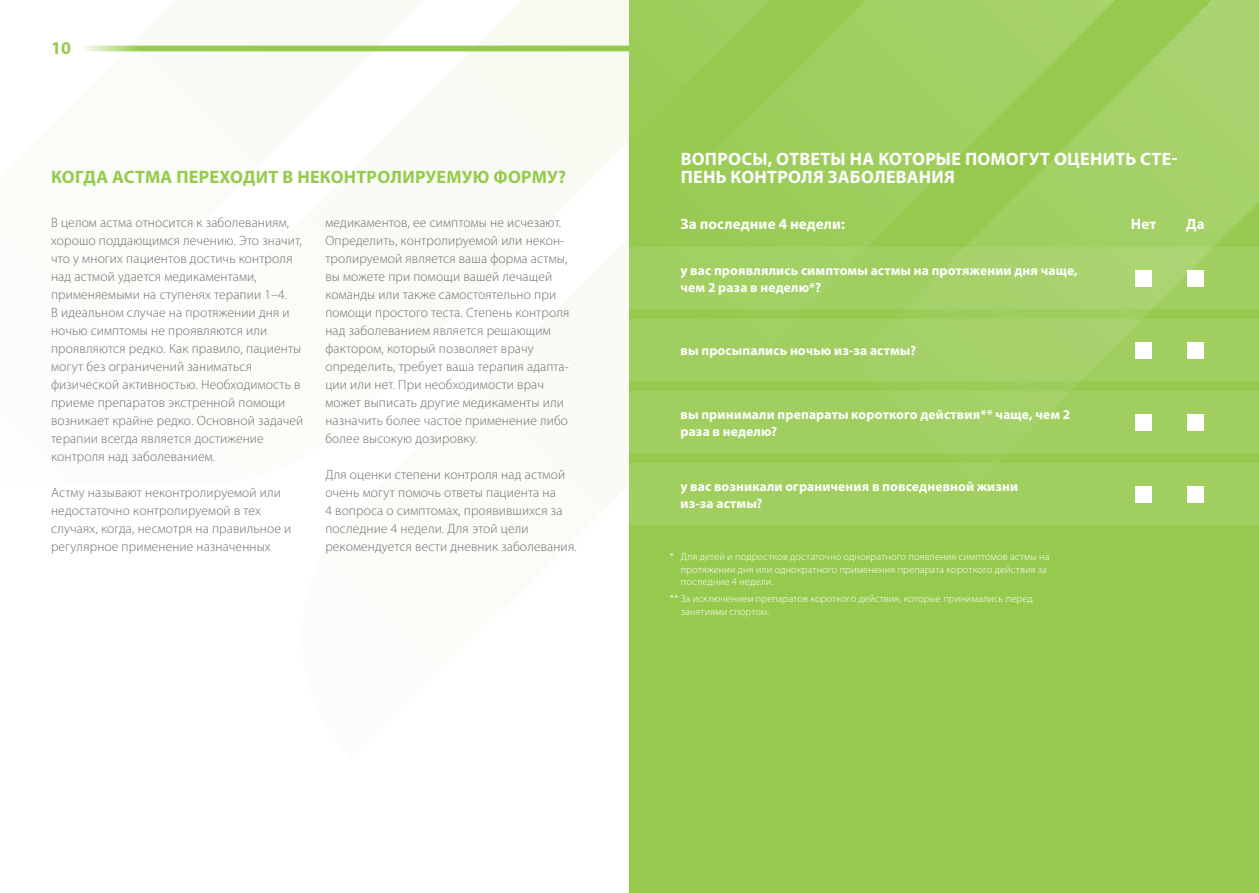
<style>
.page{position:relative;width:1259px;height:893px;background:#fff}
.page>*{position:absolute;margin:0;border:0;box-sizing:border-box;transform-origin:0 0}
.t1{font:700 18px/18px "Myriad Pro";letter-spacing:.015em;color:#fff}
.t2{font:700 18px "Myriad Pro";letter-spacing:.015em;color:#96ca4f}
.t3{font:700 15px "Myriad Pro";letter-spacing:.01em;color:#fff}
.t4{font:300 13.5px/18px "Myriad Pro";letter-spacing:.01em;color:#6d6e71}
.t5{font:700 13.5px/16.2px "Myriad Pro";letter-spacing:.01em;color:#fff}
.t6{font:300 10.5px/12.6px "Myriad Pro";letter-spacing:.01em;color:#fff}
</style>
<div class="page">
<div style="left:629px;top:0;width:630px;height:893px;background:#96ca4f"></div>
<svg style="left:629px;top:0;width:630px;height:464px"></svg>
<svg style="left:89px;top:0;width:540px;height:421px;fill:#fafcf6"></svg>
<div style="left:629px;top:247px;width:630px;height:62px;background:linear-gradient(to right,#a1cf61,#a8d26d)"></div>
<div style="left:629px;top:319px;width:630px;height:62px;background:linear-gradient(to right,#a1cf61,#a4d167)"></div>
<div style="left:629px;top:391px;width:630px;height:62px;background:#a0cf60"></div>
<div style="left:629px;top:464px;width:630px;height:61px;background:#a0cf60"></div>
<div style="left:1135px;top:270px;width:16px;height:16px;background:#fff"></div>
<div style="left:1135px;top:342px;width:16px;height:16px;background:#fff"></div>
<div style="left:1135px;top:414px;width:16px;height:17px;background:#fff"></div>
<div style="left:1135px;top:486px;width:16px;height:17px;background:#fff"></div>
<div style="left:1187px;top:270px;width:16px;height:16px;background:#fff"></div>
<div style="left:1187px;top:342px;width:16px;height:16px;background:#fff"></div>
<div style="left:1187px;top:414px;width:16px;height:17px;background:#fff"></div>
<div style="left:1187px;top:486px;width:16px;height:17px;background:#fff"></div>
<svg style="left:83px;top:46px;width:546px;height:5px;background:#9bcc57"></svg>
<h1 class="t2" style="left:51px;top:36px;width:21px">10</h1>
<h1 class="t2" style="left:51px;top:165px;width:516px">КОГДА АСТМА ПЕРЕХОДИТ В НЕКОНТРОЛИРУЕМУЮ ФОРМУ?</h1>
<p class="t4" style="left:51px;top:213px;width:254px">В целом астма относится к заболеваниям, хорошо поддающимся лечению. Это значит, что у многих пациентов достичь контроля над астмой удается медикаментами, применяемыми на ступенях терапии 1–4.<br>В идеальном случае на протяжении дня и ночью симптомы не проявляются или проявляются редко. Как правило, пациенты могут без ограничений заниматься физической активностью. Необходимость в приеме препаратов экстренной помощи возникает крайне редко. Основной задачей терапии всегда является достижение контроля над заболеванием.</p>
<p class="t4" style="left:51px;top:483px;width:242px">Астму называют неконтролируемой или недостаточно контролируемой в тех случаях, когда, несмотря на правильное и регулярное применение назначенных</p>
<p class="t4" style="left:325px;top:213px;width:245px">медикаментов, ее симптомы не исчезают.<br>Определить, контролируемой или некон&shy;тролируемой является ваша форма астмы, вы можете при помощи вашей лечащей команды или также самостоятельно при помощи простого теста. Степень контроля над заболеванием является решающим фактором, который позволяет врачу определить, требует ваша терапия адапта&shy;ции или нет. При необходимости врач может выписать другие медикаменты или назначить более частое применение либо более высокую дозировку.</p>
<p class="t4" style="left:325px;top:465px;width:252px">Для оценки степени контроля над астмой очень могут помочь ответы пациента на<br>4 вопроса о симптомах, проявившихся за последние 4 недели. Для этой цели рекомендуется вести дневник заболевания.</p>
<h1 class="t1" style="left:680px;top:149px;width:498px">ВОПРОСЫ, ОТВЕТЫ НА КОТОРЫЕ ПОМОГУТ ОЦЕНИТЬ СТЕ-<br>ПЕНЬ КОНТРОЛЯ ЗАБОЛЕВАНИЯ</h1>
<p class="t3" style="left:680px;top:215px;width:166px">За последние 4 недели:</p>
<p class="t3" style="left:1131px;top:215px;width:27px">Нет</p>
<p class="t3" style="left:1186px;top:215px;width:20px">Да</p>
<p class="t5" style="left:680px;top:262px;width:399px">у вас проявлялись симптомы астмы на протяжении дня чаще, чем 2 раза в неделю*?</p>
<p class="t5" style="left:680px;top:342px;width:237px">вы просыпались ночью из-за астмы?</p>
<p class="t5" style="left:680px;top:406px;width:391px">вы принимали препараты короткого действия** чаще, чем 2 раза в неделю?</p>
<p class="t5" style="left:680px;top:478px;width:339px">у вас возникали ограничения в повседневной жизни из-за астмы?</p>
<p class="t6" style="left:681px;top:550px;width:370px;text-indent:-11px">* Для детей и подростков достаточно однократного появления симптомов астмы на протяжении дня или однократного применения препарата короткого действия за последние 4 недели.</p>
<p class="t6" style="left:680px;top:592px;width:354px;text-indent:-11px">** За исключением препаратов короткого действия, которые принимались перед занятиями спортом.</p>
</div>
